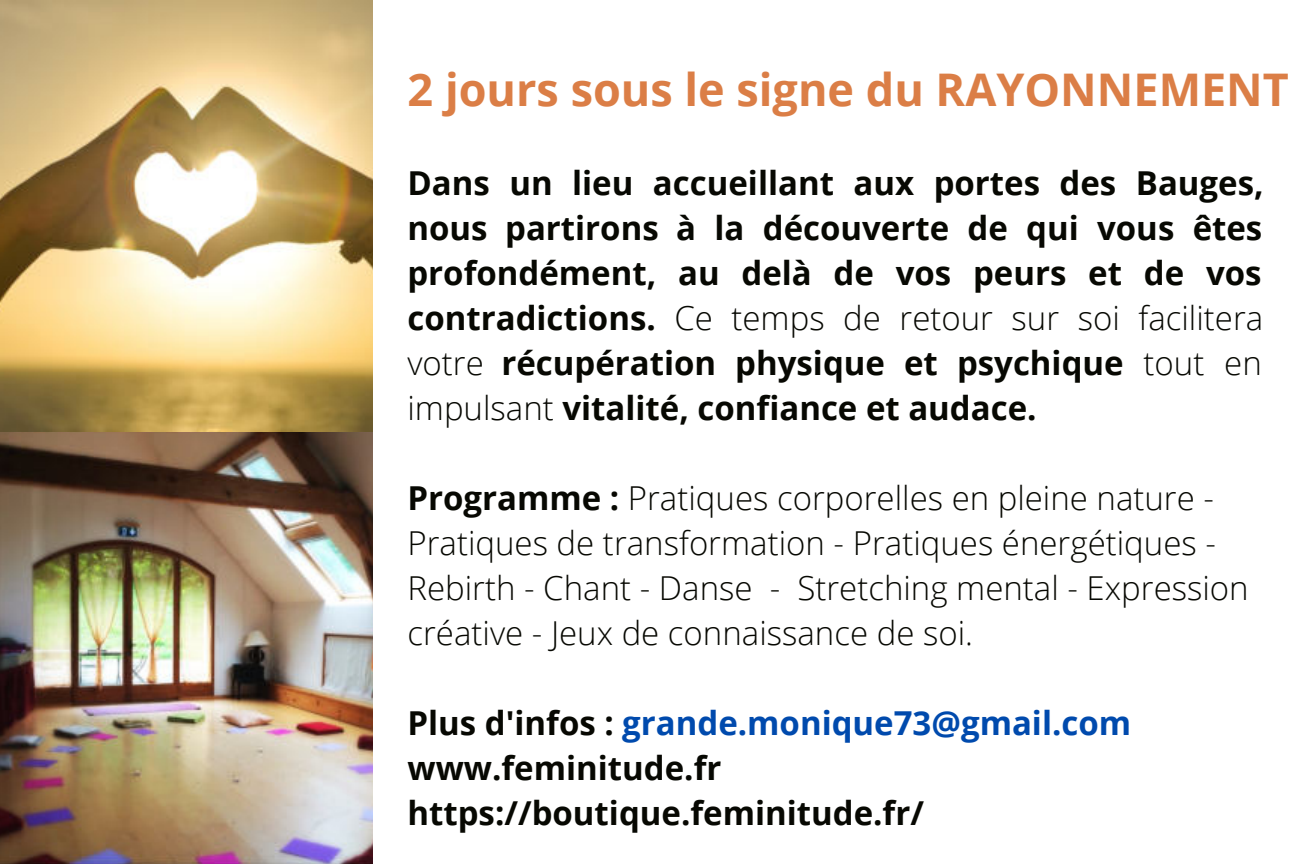
<style>
.page{position:relative;width:1296px;height:864px;background:#fff}
.page>*{position:absolute;margin:0;border:0;box-sizing:border-box;transform-origin:0 0}
.t1{font:700 45px "Open Sans";color:#db7e46}
.t2{font:700 33px/45px "Open Sans";color:#070802;text-align:justify}
.t3{font:300 33px/45px "Open Sans";color:#070802}
.s1{font-weight:300}
.s2{font-weight:700}
.s3{color:#004aad}
</style>
<div class="page">
<img style="left:0;top:0;width:372px;height:864px">
<h1 class="t1" style="left:408px;top:58px;width:883px">2 jours sous le signe du RAYONNEMENT</h1>
<p class="t2" style="left:407px;top:160px;width:858px">Dans un lieu accueillant aux portes des Bauges, nous partirons à la découverte de qui vous êtes profondément, au delà de vos peurs et de vos contradictions. <span class="s1">Ce temps de retour sur soi facilitera votre</span> récupération physique et psychique <span class="s1">tout en impulsant</span> vitalité, confiance et audace.</p>
<p class="t3" style="left:407px;top:475px;width:843px"><span class="s2">Programme :</span> Pratiques corporelles en pleine nature - Pratiques de transformation - Pratiques énergétiques - Rebirth - Chant - Danse - Stretching mental - Expression créative - Jeux de connaissance de soi.</p>
<p class="t2" style="left:407px;top:700px;width:725px;text-align:left">Plus d'infos : <span class="s3">grande.monique73@gmail.com </span>www.feminitude.fr https://boutique.feminitude.fr/</p>
</div>
